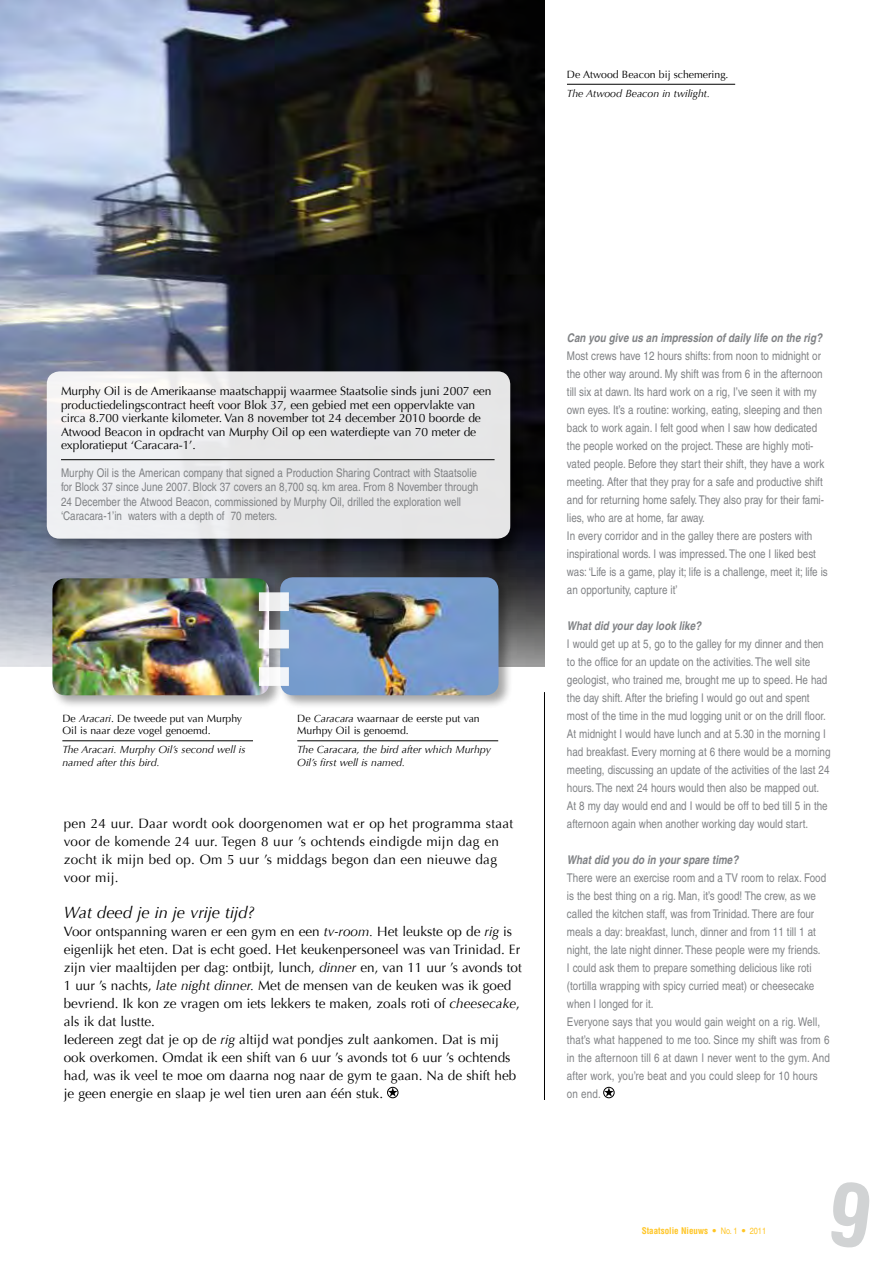
<style>
.page{position:relative;width:893px;height:1263px;background:#fff}
.page>*{position:absolute;margin:0;border:0;box-sizing:border-box;transform-origin:0 0}
.t1{font:italic 16.5px "Optima";color:#000}
.t2{font:13.5px/18px "Optima";color:#000}
.t3{font:13.5px/18px "Optima";letter-spacing:.02em;color:#000}
.t4{font:condensed 12px/18px "Helvetica";color:#808285}
.t5{font:12px/13.5px "Optima";letter-spacing:-.01em;color:#000}
.t6{font:italic 700 condensed 12px "Helvetica";color:#808285}
.t7{font:italic 10.5px/12.6px "Optima";color:#000}
.t8{font:10.5px/12.6px "Optima";color:#000}
.t9{font:700 condensed 9px "Helvetica";color:#ffc523}
.s1{font-style:italic}
.s2{font-weight:400}
</style>
<div class="page">
<svg style="left:604px;top:1087px;width:10px;height:10px"></svg>
<div style="left:603px;top:1087px;width:11px;height:11px;border:1px solid #000;border-radius:50%"></div>
<svg style="left:388px;top:1087px;width:10px;height:10px"></svg>
<div style="left:387px;top:1087px;width:11px;height:11px;border:1px solid #000;border-radius:50%"></div>
<img style="left:0;top:0;width:544px;height:666px">
<div style="left:278px;top:575px;width:235px;height:134px;background:#000;opacity:.35"></div>
<img style="left:283px;top:577px;width:215px;height:118px">
<div style="left:50px;top:576px;width:233px;height:133px;background:#000;opacity:.35"></div>
<img style="left:52px;top:578px;width:217px;height:117px">
<hr style="left:567px;top:84px;width:168px;height:1px;background:#000">
<hr style="left:62px;top:740px;width:191px;height:1px;background:#000">
<hr style="left:297px;top:740px;width:201px;height:1px;background:#000">
<hr style="left:544px;top:692px;width:1px;height:408px;background:#000">
<svg style="left:259px;top:592px;width:30px;height:94px"></svg>
<div style="left:45px;top:369px;width:480px;height:184px;background:#000;opacity:.35"></div>
<div style="left:47px;top:371px;width:463px;height:168px;background:linear-gradient(to right,#f1f1f3,#e2e2e3);border-radius:13px"></div>
<hr style="left:61px;top:459px;width:434px;height:1px;background:#000">
<p class="t8" style="left:567px;top:68px;width:163px">De Atwood Beacon bij schemering.</p>
<p class="t7" style="left:567px;top:87px;width:144px">The Atwood Beacon in twilight.</p>
<p class="t5" style="left:61px;top:384px;width:432px">Murphy Oil is de Amerikaanse maatschappij waarmee Staatsolie sinds juni 2007 een productiedelingscontract heeft voor Blok 37, een gebied met een oppervlakte van circa 8.700 vierkante kilometer. Van 8 november tot 24 december 2010 boorde de Atwood Beacon in opdracht van Murphy Oil op een waterdiepte van 70 meter de exploratieput ‘Caracara-1’.</p>
<p class="t4" style="left:61px;top:466px;width:419px;line-height:14.4px">Murphy Oil is the American company that signed a Production Sharing Contract with Staatsolie for Block 37 since June 2007. Block 37 covers an 8,700 sq. km area. From 8 November through 24 December the Atwood Beacon, commissioned by Murphy Oil, drilled the exploration well ‘Caracara-1’in waters with a depth of 70 meters.</p>
<p class="t8" style="left:62px;top:712px;width:181px">De <span class="s1">Aracari</span>. De tweede put van Murphy<br>Oil is naar deze vogel genoemd.</p>
<p class="t7" style="left:62px;top:743px;width:185px">The Aracari. Murphy Oil’s second well is named after this bird.</p>
<p class="t8" style="left:297px;top:712px;width:184px">De <span class="s1">Caracara</span> waarnaar de eerste put van<br>Murhpy Oil is genoemd.</p>
<p class="t7" style="left:297px;top:743px;width:195px">The Caracara, the bird after which Murhpy<br>Oil’s first well is named.</p>
<p class="t3" style="left:64px;top:815px;width:451px">pen 24 uur. Daar wordt ook doorgenomen wat er op het programma staat voor de komende 24 uur. Tegen 8 uur ’s ochtends eindigde mijn dag en zocht ik mijn bed op. Om 5 uur ’s middags begon dan een nieuwe dag voor mij.</p>
<h1 class="t1" style="left:64px;top:903px;width:193px">Wat deed je in je vrije tijd?</h1>
<p class="t2" style="left:64px;top:923px;width:460px">Voor ontspanning waren er een gym en een <span class="s1">tv-room.</span> Het leukste op de <span class="s1">rig</span> is eigenlijk het eten. Dat is echt goed. Het keukenpersoneel was van Trinidad. Er zijn vier maaltijden per dag: ontbijt, lunch, <span class="s1">dinner</span> en, van 11 uur ’s avonds tot 1 uur ’s nachts, <span class="s1">late night dinner.</span> Met de mensen van de keuken was ik goed bevriend. Ik kon ze vragen om iets lekkers te maken, zoals roti of <span class="s1">cheesecake</span>, als ik dat lustte.<br>Iedereen zegt dat je op de <span class="s1">rig</span> altijd wat pondjes zult aankomen. Dat is mij ook overkomen. Omdat ik een shift van 6 uur ’s avonds tot 6 uur ’s ochtends had, was ik veel te moe om daarna nog naar de gym te gaan. Na de shift heb je geen energie en slaap je wel tien uren aan één stuk.</p>
<p class="t6" style="left:567px;top:330px;width:257px">Can you give us an impression of daily life on the rig?</p>
<p class="t4" style="left:567px;top:347px;width:262px">Most crews have 12 hours shifts: from noon to midnight or the other way around. My shift was from 6 in the afternoon till six at dawn. Its hard work on a rig, I’ve seen it with my own eyes. It’s a routine: working, eating, sleeping and then back to work again. I felt good when I saw how dedicated the people worked on the project. These are highly moti&shy;vated people. Before they start their shift, they have a work meeting. After that they pray for a safe and productive shift and for returning home safely. They also pray for their fami&shy;lies, who are at home, far away.<br>In every corridor and in the galley there are posters with inspirational words. I was impressed. The one I liked best was: ‘Life is a game, play it; life is a challenge, meet it; life is an opportunity, capture it’</p>
<p class="t6" style="left:567px;top:618px;width:136px">What did your day look like?</p>
<p class="t4" style="left:567px;top:635px;width:265px">I would get up at 5, go to the galley for my dinner and then to the office for an update on the activities. The well site geologist, who trained me, brought me up to speed. He had the day shift. After the briefing I would go out and spent most of the time in the mud logging unit or on the drill floor.<br>At midnight I would have lunch and at 5.30 in the morning I had breakfast. Every morning at 6 there would be a morning meeting, discussing an update of the activities of the last 24 hours. The next 24 hours would then also be mapped out.<br>At 8 my day would end and I would be off to bed till 5 in the afternoon again when another working day would start.</p>
<p class="t6" style="left:567px;top:852px;width:173px">What did you do in your spare time?</p>
<p class="t4" style="left:567px;top:869px;width:265px">There were an exercise room and a TV room to relax. Food is the best thing on a rig. Man, it’s good! The crew, as we called the kitchen staff, was from Trinidad. There are four meals a day: breakfast, lunch, dinner and from 11 till 1 at night, the late night dinner. These people were my friends.<br>I could ask them to prepare something delicious like roti (tortilla wrapping with spicy curried meat) or cheesecake when I longed for it.<br>Everyone says that you would gain weight on a rig. Well, that’s what happened to me too. Since my shift was from 6 in the afternoon till 6 at dawn I never went to the gym. And after work, you’re beat and you could sleep for 10 hours on end.</p>
<p class="t9" style="left:642px;top:1225px;width:126px">Staatsolie Nieuws • <span class="s2">No. 1</span> • <span class="s2">2011</span></p>
</div>
